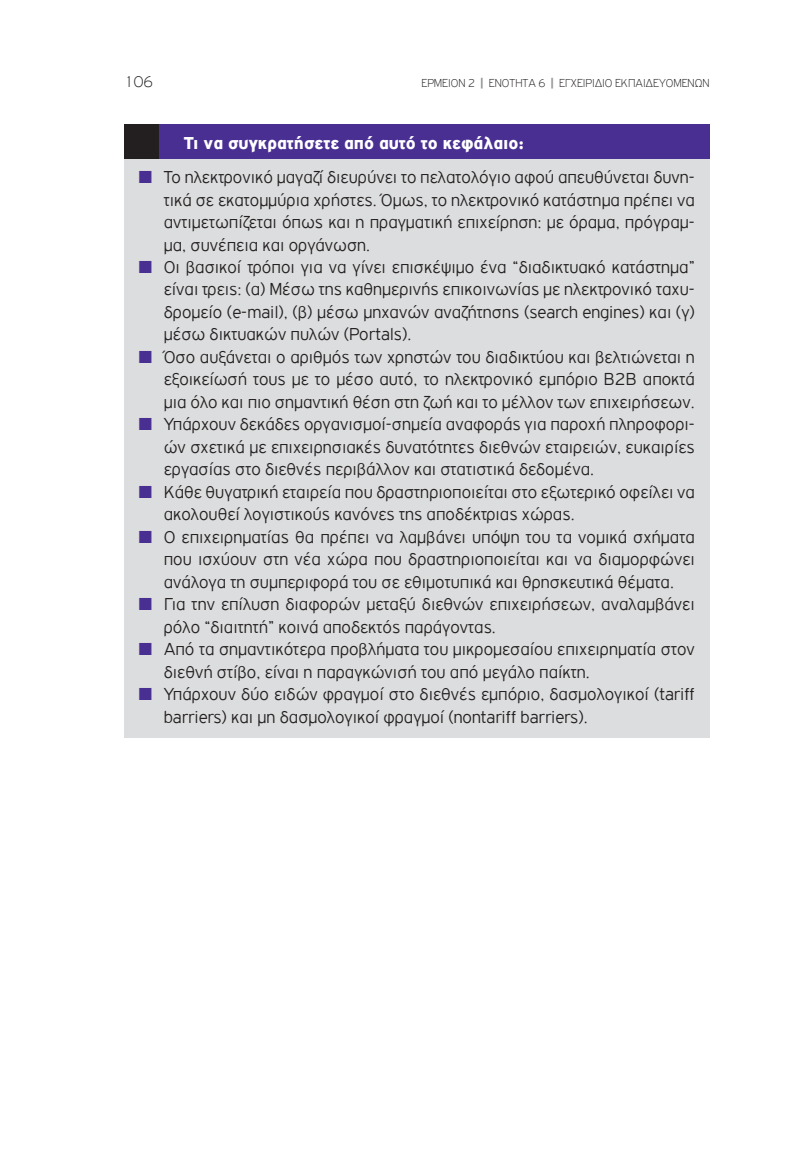
<style>
.page{position:relative;width:809px;height:1166px;background:#fff}
.page>*{position:absolute;margin:0;border:0;box-sizing:border-box;transform-origin:0 0}
.t1{font:300 18.38px/22.6px "PF Highway Gothic";color:#231f20;text-align:justify}
.t2{font:900 18.38px "PF Highway Gothic";color:#fff}
.t3{font:100 16.62px "PF Highway Gothic";color:#231f20}
.t4{font:100 12.25px "PF Highway Gothic";color:#231f20}
.s1{font-weight:900;color:#949698}
.s2{color:#4a2f92}
</style>
<div class="page">
<div style="left:124px;top:124px;width:585px;height:613px;background:#dcddde"></div>
<div style="left:124px;top:124px;width:585px;height:35px;background:#4a2f92"></div>
<div style="left:124px;top:124px;width:35px;height:35px;background:#231f20"></div>
<p class="t3" style="left:124px;top:74px;width:30px">106</p>
<p class="t4" style="left:421px;top:77px;width:290px">ΕΡΜΕΙΟΝ 2 <span class="s1">|</span> ΕΝΟΤΗΤΑ 6 <span class="s1">|</span> ΕΓΧΕΙΡΙΔΙΟ ΕΚΠΑΙΔΕΥΟΜΕΝΩΝ</p>
<p class="t2" style="left:184px;top:132px;width:341px">Τι να συγκρατήσετε από αυτό το κεφάλαιο:</p>
<p class="t1" style="left:164px;top:166px;width:532px;text-indent:-25px"><span class="s2">■</span> Το ηλεκτρονικό μαγαζί διευρύνει το πελατολόγιο αφού απευθύνεται δυνη&shy;τικά σε εκατομμύρια χρήστες. Όμως, το ηλεκτρονικό κατάστημα πρέπει να αντιμετωπίζεται όπως και η πραγματική επιχείρηση: με όραμα, πρόγραμ&shy;μα, συνέπεια και οργάνωση.</p>
<p class="t1" style="left:164px;top:256px;width:532px;text-indent:-25px"><span class="s2">■</span> Οι βασικοί τρόποι για να γίνει επισκέψιμο ένα “διαδικτυακό κατάστημα” είναι τρεις: (α) Μέσω της καθημερινής επικοινωνίας με ηλεκτρονικό ταχυ&shy;δρομείο (e-mail), (β) μέσω μηχανών αναζήτησης (search engines) και (γ) μέσω δικτυακών πυλών (Portals).</p>
<p class="t1" style="left:164px;top:346px;width:532px;text-indent:-25px"><span class="s2">■</span> Όσο αυξάνεται ο αριθμός των χρηστών του διαδικτύου και βελτιώνεται η εξοικείωσή τους με το μέσο αυτό, το ηλεκτρονικό εμπόριο Β2Β αποκτά μια όλο και πιο σημαντική θέση στη ζωή και το μέλλον των επιχειρήσεων.</p>
<p class="t1" style="left:164px;top:413px;width:532px;text-indent:-25px"><span class="s2">■</span> Υπάρχουν δεκάδες οργανισμοί-σημεία αναφοράς για παροχή πληροφορι&shy;ών σχετικά με επιχειρησιακές δυνατότητες διεθνών εταιρειών, ευκαιρίες εργασίας στο διεθνές περιβάλλον και στατιστικά δεδομένα.</p>
<p class="t1" style="left:164px;top:480px;width:532px;text-indent:-25px"><span class="s2">■</span> Κάθε θυγατρική εταιρεία που δραστηριοποιείται στο εξωτερικό οφείλει να ακολουθεί λογιστικούς κανόνες της αποδέκτριας χώρας.</p>
<p class="t1" style="left:164px;top:525px;width:532px;text-indent:-25px"><span class="s2">■</span> Ο επιχειρηματίας θα πρέπει να λαμβάνει υπόψη του τα νομικά σχήματα που ισχύουν στη νέα χώρα που δραστηριοποιείται και να διαμορφώνει ανάλογα τη συμπεριφορά του σε εθιμοτυπικά και θρησκευτικά θέματα.</p>
<p class="t1" style="left:164px;top:593px;width:532px;text-indent:-25px"><span class="s2">■</span> Για την επίλυση διαφορών μεταξύ διεθνών επιχειρήσεων, αναλαμβάνει ρόλο “διαιτητή” κοινά αποδεκτός παράγοντας.</p>
<p class="t1" style="left:164px;top:638px;width:532px;text-indent:-25px"><span class="s2">■</span> Από τα σημαντικότερα προβλήματα του μικρομεσαίου επιχειρηματία στον διεθνή στίβο, είναι η παραγκώνισή του από μεγάλο παίκτη.</p>
<p class="t1" style="left:164px;top:683px;width:532px;text-indent:-25px"><span class="s2">■</span> Υπάρχουν δύο ειδών φραγμοί στο διεθνές εμπόριο, δασμολογικοί (tariff barriers) και μη δασμολογικοί φραγμοί (nontariff barriers).</p>
</div>
